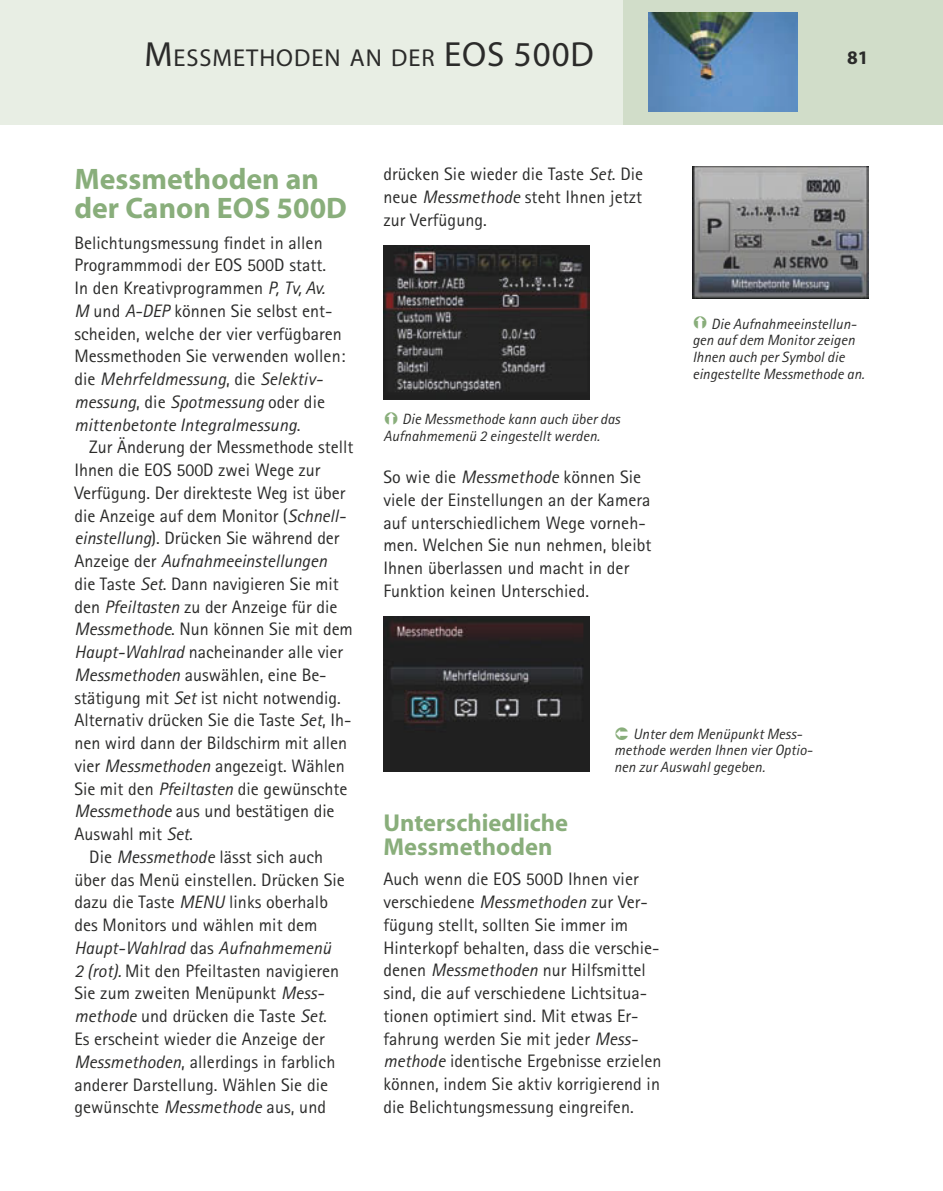
<style>
.page{position:relative;width:943px;height:1191px;background:#fff}
.page>*{position:absolute;margin:0;border:0;box-sizing:border-box;transform-origin:0 0}
.t1{font:35px "Myriad";color:#2b2b2a}
.t2{font:700 29.75px/29.8px "Myriad";color:#89ae7b}
.t3{font:700 24.5px/24.5px "Myriad";color:#89ae7b}
.t4{font:24.5px "Myriad";letter-spacing:.04em;color:#2b2b2a}
.t5{font:700 19.25px "Myriad";color:#2b2b2a}
.t6{font:18.03px/22.8px "Rotis Sans Serif";letter-spacing:.005em;color:#2b2b2a}
.t7{font:italic 18.03px "Rotis Sans Serif";letter-spacing:-.005em;color:#2b2b2a}
.t8{font:italic 14.88px/16.6px "Rotis Sans Serif";color:#2b2b2a}
.s1{font-size:35px}
.s2{font-style:italic}
.s3{font-style:normal}
</style>
<div class="page">
<div style="left:276px;top:0;width:348px;height:124px;background:#e8eee4"></div>
<div style="left:0;top:0;width:276px;height:124px;background:#e8eee4"></div>
<div style="left:623px;top:0;width:320px;height:124px;background:#d1ddc9"></div>
<img style="left:649px;top:12px;width:149px;height:100px">
<img style="left:692px;top:166px;width:176px;height:132px">
<img style="left:383px;top:245px;width:206px;height:155px">
<img style="left:383px;top:617px;width:206px;height:154px">
<h3 class="t4" style="left:144px;top:45px;width:320px"><span class="s1">M</span>ESSMETHODEN AN DER <span class="s1">EOS</span></h3>
<h1 class="t1" style="left:514px;top:37px;width:82px">500D</h1>
<p class="t5" style="left:847px;top:48px;width:23px">81</p>
<h2 class="t2" style="left:74px;top:165px;width:274px">Messmethoden an der Canon EOS 500D</h2>
<p class="t6" style="left:74px;top:231px;width:272px">Belichtungsmessung findet in allen Programmmodi der EOS 500D statt.<br>In den Kreativprogrammen <span class="s2">P, Tv, Av.<br>M</span> und <span class="s2">A-DEP</span> können Sie selbst ent&shy;scheiden, welche der vier verfügbaren Messmethoden Sie verwenden wollen: die <span class="s2">Mehrfeldmessung</span>, die <span class="s2">Selektiv&shy;messung</span>, die <span class="s2">Spotmessung</span> oder die <span class="s2">mittenbetonte Integralmessung</span>.</p>
<p class="t6" style="left:89px;top:436px;width:265px">Zur Änderung der Messmethode stellt</p>
<p class="t6" style="left:74px;top:458px;width:248px">Ihnen die EOS 500D zwei Wege zur</p>
<p class="t6" style="left:74px;top:481px;width:272px">Verfügung. Der direkteste Weg ist über</p>
<p class="t6" style="left:74px;top:504px;width:271px">die Anzeige auf dem Monitor (<span class="s2">Schnell-</span></p>
<p class="t6" style="left:74px;top:527px;width:267px"><span class="s2">einstellung</span>). Drücken Sie während der</p>
<p class="t7" style="left:74px;top:550px;width:254px"><span class="s3">Anzeige der</span> Aufnahmeeinstellungen</p>
<p class="t6" style="left:74px;top:572px;width:266px">die Taste <span class="s2">Set</span>. Dann navigieren Sie mit</p>
<p class="t6" style="left:74px;top:595px;width:264px">den <span class="s2">Pfeiltasten</span> zu der Anzeige für die</p>
<p class="t6" style="left:74px;top:618px;width:280px"><span class="s2">Messmethode</span>. Nun können Sie mit dem</p>
<p class="t6" style="left:74px;top:640px;width:270px"><span class="s2">Haupt-Wahlrad</span> nacheinander alle vier</p>
<p class="t6" style="left:74px;top:663px;width:254px"><span class="s2">Messmethoden</span> auswählen, eine Be-</p>
<p class="t6" style="left:74px;top:686px;width:268px">stätigung mit <span class="s2">Set</span> ist nicht notwendig.</p>
<p class="t6" style="left:74px;top:709px;width:278px">Alternativ drücken Sie die Taste <span class="s2">Set</span>, Ih-</p>
<p class="t6" style="left:74px;top:731px;width:274px">nen wird dann der Bildschirm mit allen</p>
<p class="t6" style="left:74px;top:754px;width:272px">vier <span class="s2">Messmethoden</span> angezeigt. Wählen</p>
<p class="t6" style="left:74px;top:777px;width:274px">Sie mit den <span class="s2">Pfeiltasten</span> die gewünschte</p>
<p class="t6" style="left:74px;top:800px;width:262px"><span class="s2">Messmethode</span> aus und bestätigen die</p>
<p class="t6" style="left:74px;top:822px;width:120px">Auswahl mit <span class="s2">Set</span>.</p>
<p class="t6" style="left:89px;top:845px;width:235px">Die <span class="s2">Messmethode</span> lässt sich auch</p>
<p class="t6" style="left:74px;top:868px;width:272px">über das Menü einstellen. Drücken Sie</p>
<p class="t6" style="left:74px;top:891px;width:255px">dazu die Taste <span class="s2">MENU</span> links oberhalb</p>
<p class="t6" style="left:74px;top:913px;width:245px">des Monitors und wählen mit dem</p>
<p class="t7" style="left:74px;top:937px;width:258px">Haupt-Wahlrad <span class="s3">das</span> Aufnahmemenü</p>
<p class="t6" style="left:74px;top:959px;width:266px"><span class="s2">2 (rot).</span> Mit den Pfeiltasten navigieren</p>
<p class="t6" style="left:74px;top:982px;width:251px">Sie zum zweiten Menüpunkt <span class="s2">Mess-</span></p>
<p class="t6" style="left:74px;top:1004px;width:254px"><span class="s2">methode</span> und drücken die Taste <span class="s2">Set</span>.</p>
<p class="t6" style="left:74px;top:1027px;width:252px">Es erscheint wieder die Anzeige der</p>
<p class="t6" style="left:74px;top:1050px;width:262px"><span class="s2">Messmethoden</span>, allerdings in farblich</p>
<p class="t6" style="left:74px;top:1072px;width:255px">anderer Darstellung. Wählen Sie die</p>
<p class="t6" style="left:74px;top:1095px;width:253px">gewünschte <span class="s2">Messmethode</span> aus, und</p>
<p class="t6" style="left:383px;top:162px;width:261px;text-align:justify">drücken Sie wieder die Taste <span class="s2">Set</span>. Die neue <span class="s2">Messmethode</span> steht Ihnen jetzt zur Verfügung.</p>
<p class="t8" style="left:383px;top:411px;width:238px;text-indent:19px">Die Messmethode kann auch über das<br>Aufnahmemenü 2 eingestellt werden.</p>
<p class="t6" style="left:383px;top:465px;width:269px">So wie die <span class="s2">Messmethode</span> können Sie viele der Einstellungen an der Kamera auf unterschiedlichem Wege vorneh&shy;men. Welchen Sie nun nehmen, bleibt Ihnen überlassen und macht in der Funktion keinen Unterschied.</p>
<p class="t8" style="left:692px;top:315px;width:174px;text-indent:19px">Die Aufnahmeeinstellun&shy;gen auf dem Monitor zeigen<br>Ihnen auch per Symbol die eingestellte Messmethode an.</p>
<p class="t8" style="left:614px;top:725px;width:200px;text-indent:19px">Unter dem Menüpunkt Mess&shy;methode werden Ihnen vier Optio&shy;nen zur Auswahl gegeben.</p>
<h3 class="t3" style="left:383px;top:811px;width:186px">Unterschiedliche<br>Messmethoden</h3>
<p class="t6" style="left:383px;top:867px;width:279px">Auch wenn die EOS 500D Ihnen vier verschiedene <span class="s2">Messmethoden</span> zur Ver&shy;fügung stellt, sollten Sie immer im Hinterkopf behalten, dass die verschie&shy;denen <span class="s2">Messmethoden</span> nur Hilfsmittel sind, die auf verschiedene Lichtsitua&shy;tionen optimiert sind. Mit etwas Er&shy;fahrung werden Sie mit jeder <span class="s2">Mess&shy;methode</span> identische Ergebnisse erzielen können, indem Sie aktiv korrigierend in die Belichtungsmessung eingreifen.</p>
</div>
